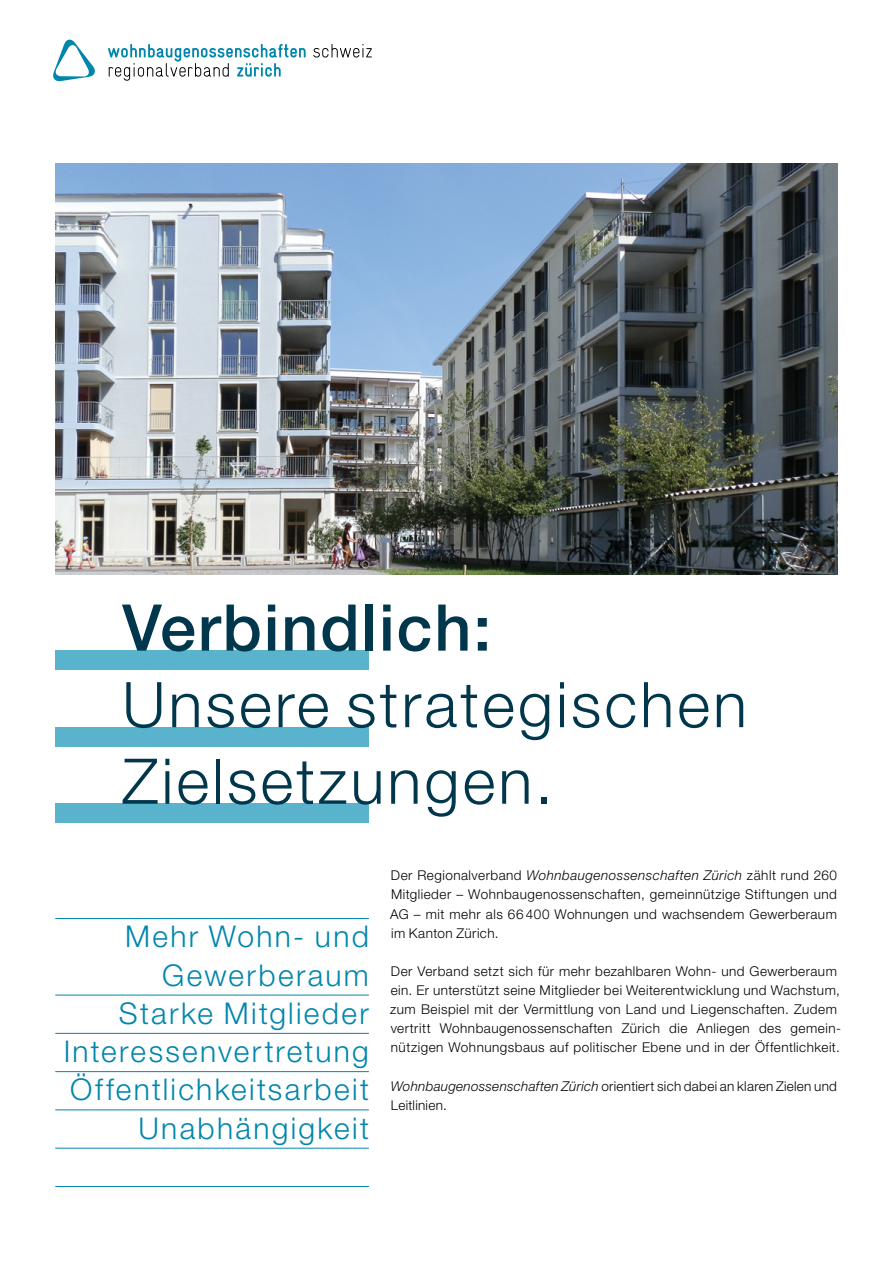
<style>
.page{position:relative;width:893px;height:1263px;background:#fff}
.page>*{position:absolute;margin:0;border:0;box-sizing:border-box;transform-origin:0 0}
.t1{font:500 64.5px "Helvetica Neue LT Std";letter-spacing:.03em;color:#00374c}
.t2{font:300 63px/76.5px "Helvetica Neue LT Std";letter-spacing:.05em;color:#00374c}
.t3{font:300 30px/38.2px "Helvetica Neue LT Std";letter-spacing:.075em;color:#0086ad;text-align:right}
.t4{font:300 13.5px/19.2px "Helvetica Neue LT Std";letter-spacing:.035em;color:#000}
.s1{font-style:italic}
</style>
<div class="page">
<svg style="left:313px;top:44px;width:59px;height:14px"></svg>
<svg style="left:108px;top:44px;width:198px;height:37px"></svg>
<svg style="left:53px;top:39px;width:42px;height:43px"></svg>
<hr style="left:55px;top:918px;width:314px;height:1px;background:#0086ad">
<hr style="left:55px;top:995px;width:314px;height:1px;background:#0086ad">
<hr style="left:55px;top:1033px;width:314px;height:1px;background:#0086ad">
<hr style="left:55px;top:1071px;width:314px;height:1px;background:#0086ad">
<hr style="left:55px;top:1109px;width:314px;height:1px;background:#0086ad">
<hr style="left:55px;top:1148px;width:314px;height:1px;background:#0086ad">
<hr style="left:55px;top:1186px;width:314px;height:1px;background:#0086ad">
<div style="left:55px;top:651px;width:314px;height:19px;background:#59b3cc"></div>
<div style="left:55px;top:727px;width:314px;height:19px;background:#59b3cc"></div>
<div style="left:55px;top:804px;width:314px;height:19px;background:#59b3cc"></div>
<img style="left:55px;top:164px;width:783px;height:410px">
<h1 class="t1" style="left:122px;top:589px;width:371px">Verbindlich:</h1>
<h2 class="t2" style="left:122px;top:665px;width:626px">Unsere strategischen<br>Zielsetzungen.</h2>
<h3 class="t3" style="left:64px;top:917px;width:307px">Mehr Wohn- und<br>Gewerberaum<br>Starke Mitglieder<br>Interessenvertretung<br>Öffentlichkeitsarbeit<br>Unabhängigkeit</h3>
<p class="t4" style="left:390px;top:865px;width:448px;text-align:justify">Der Regionalverband <span class="s1">Wohnbaugenossenschaften Zürich</span> zählt rund 260<br>Mitglieder – Wohnbaugenossenschaften, gemeinnützige Stiftungen und AG – mit mehr als 66 400 Wohnungen und wachsendem Gewerberaum im Kanton Zürich.</p>
<p class="t4" style="left:390px;top:961px;width:452px">Der Verband setzt sich für mehr bezahlbaren Wohn- und Gewerberaum ein. Er unterstützt seine Mitglieder bei Weiterentwicklung und Wachstum, zum Beispiel mit der Vermittlung von Land und Liegenschaften. Zudem vertritt Wohnbaugenossenschaften Zürich die Anliegen des gemein&shy;nützigen Wohnungsbaus auf politischer Ebene und in der Öffentlichkeit.</p>
<p class="t4" style="left:391px;top:1076px;width:448px"><span class="s1">Wohnbaugenossenschaften Zürich</span> orientiert sich dabei an klaren Zielen und<br>Leitlinien.</p>
</div>
